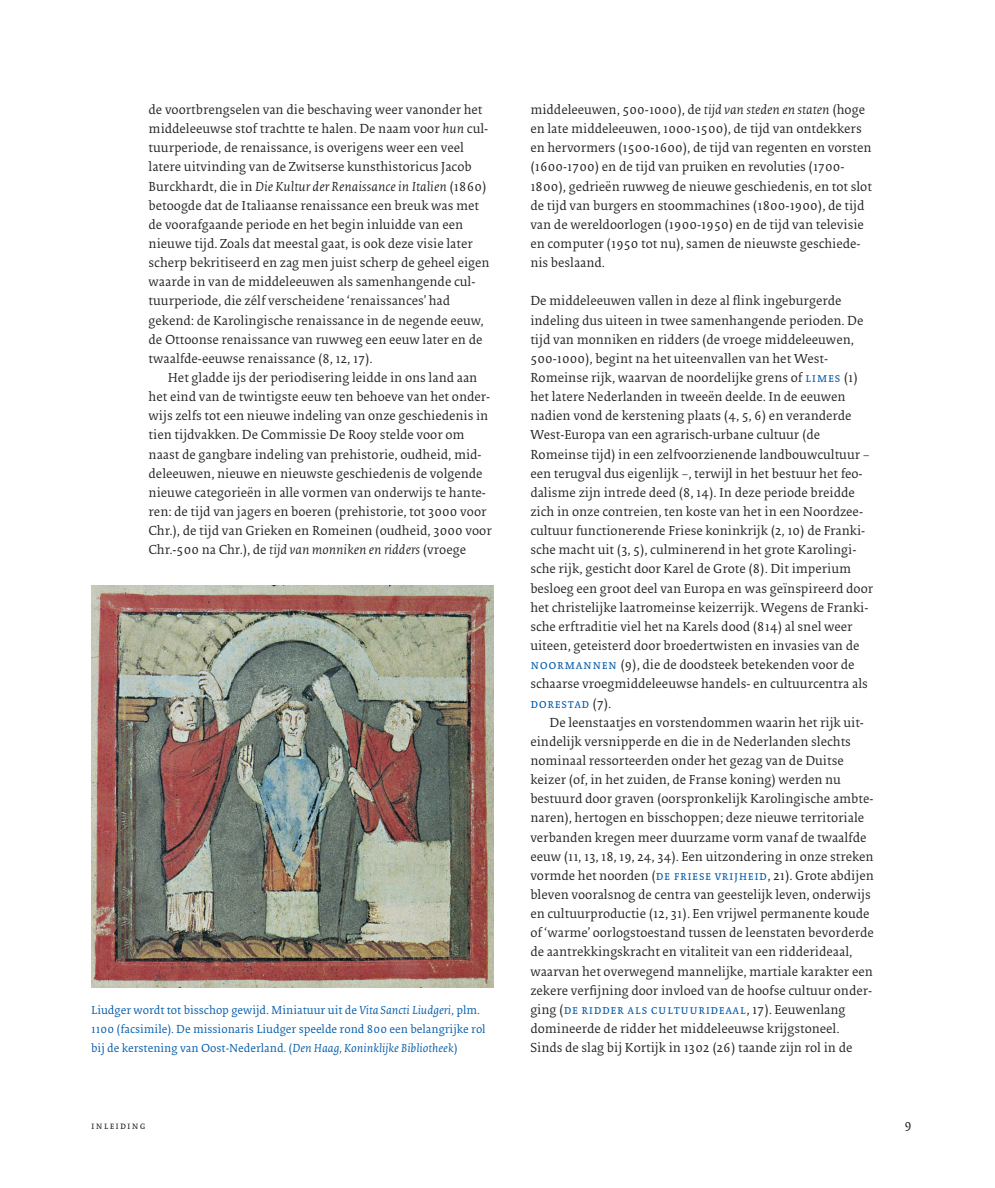
<style>
.page{position:relative;width:995px;height:1188px;background:#fff}
.page>*{position:absolute;margin:0;border:0;box-sizing:border-box;transform-origin:0 0}
.Normal_ME{font:13.5px/19.2px "Collis Roman Txt";color:#231f20}
.Normaal{font:13.5px "Collis Roman Txt";color:#231f20}
.t1{font:12px/19.2px "Collis Roman Txt";color:#015aaa}
.Normaal-2{font:10.5px "Collis Roman Exp";letter-spacing:.1em;color:#231f20}
.s1{font-family:"Collis Italic Txt"}
.s2{font-family:"Collis Roman Exp";color:#015aaa}
</style>
<div class="page">
<img style="left:91px;top:585px;width:403px;height:402px">
<p class="Normal_ME" style="left:149px;top:101px;width:342px">de voortbrengselen van die beschaving weer vanonder het middeleeuwse stof trachtte te halen. De naam voor <span class="s1">hun</span> cul&shy;tuurperiode, de renaissance, is overigens weer een veel latere uitvinding van de Zwitserse kunsthistoricus Jacob Burckhardt, die in <span class="s1">Die Kultur der Renaissance in Italien</span> (1860) betoogde dat de Italiaanse renaissance een breuk was met de voorafgaande periode en het begin inluidde van een nieuwe tijd. Zoals dat meestal gaat, is ook deze visie later scherp bekritiseerd en zag men juist scherp de geheel eigen waarde in van de middeleeuwen als samenhangende cul&shy;tuurperiode, die zélf verscheidene ‘renaissances’ had gekend: de Karolingische renaissance in de negende eeuw, de Ottoonse renaissance van ruwweg een eeuw later en de twaalfde-eeuwse renaissance (8, 12, 17).</p>
<p class="Normal_ME" style="left:149px;top:368px;width:345px;text-indent:19px">Het gladde ijs der periodisering leidde in ons land aan het eind van de twintigste eeuw ten behoeve van het onder&shy;wijs zelfs tot een nieuwe indeling van onze geschiedenis in tien tijdvakken. De Commissie De Rooy stelde voor om naast de gangbare indeling van prehistorie, oudheid, mid&shy;deleeuwen, nieuwe en nieuwste geschiedenis de volgende nieuwe categorieën in alle vormen van onderwijs te hante&shy;ren: de tijd van jagers en boeren (prehistorie, tot 3000 voor Chr.), de tijd van Grieken en Romeinen (oudheid, 3000 voor Chr.-500 na Chr.), de <span class="s1">tijd van monniken en ridders</span> (vroege</p>
<p class="t1" style="left:91px;top:1000px;width:396px">Liudger wordt tot bisschop gewijd. Miniatuur uit de <span class="s1">Vita Sancti Liudgeri</span>, plm.<br>1100 (facsimile). De missionaris Liudger speelde rond 800 een belangrijke rol bij de kerstening van Oost-Nederland. (<span class="s1">Den Haag, Koninklijke Bibliotheek</span>)</p>
<p class="Normaal-2" style="left:91px;top:1119px;width:56px">inleiding</p>
<p class="Normal_ME" style="left:530px;top:101px;width:343px">middeleeuwen, 500-1000), de <span class="s1">tijd van steden en staten</span> (hoge en late middeleeuwen, 1000-1500), de tijd van ontdekkers en hervormers (1500-1600), de tijd van regenten en vorsten (1600-1700) en de tijd van pruiken en revoluties (1700- 1800), gedrieën ruwweg de nieuwe geschiedenis, en tot slot de tijd van burgers en stoommachines (1800-1900), de tijd van de wereldoorlogen (1900-1950) en de tijd van televisie en computer (1950 tot nu), samen de nieuwste geschiede&shy;nis beslaand.</p>
<p class="Normal_ME" style="left:530px;top:292px;width:344px">De middeleeuwen vallen in deze al flink ingeburgerde indeling dus uiteen in twee samenhangende perioden. De tijd van monniken en ridders (de vroege middeleeuwen, 500-1000), begint na het uiteenvallen van het West-Romeinse rijk, waarvan de noordelijke grens of <span class="s2">limes</span> (1) het latere Nederlanden in tweeën deelde. In de eeuwen nadien vond de kerstening plaats (4, 5, 6) en veranderde West-Europa van een agrarisch-urbane cultuur (de Romeinse tijd) in een zelfvoorzienende landbouwcultuur – een terugval dus eigenlijk –, terwijl in het bestuur het feo&shy;dalisme zijn intrede deed (8, 14). In deze periode breidde zich in onze contreien, ten koste van het in een Noordzee&shy;cultuur functionerende Friese koninkrijk (2, 10) de Franki&shy;sche macht uit (3, 5), culminerend in het grote Karolingi&shy;sche rijk, gesticht door Karel de Grote (8). Dit imperium besloeg een groot deel van Europa en was geïnspireerd door het christelijke laatromeinse keizerrijk. Wegens de Franki&shy;sche erftraditie viel het na Karels dood (814) al snel weer uiteen, geteisterd door broedertwisten en invasies van de <span class="s2">noormannen</span> (9), die de doodsteek betekenden voor de schaarse vroegmiddeleeuwse handels- en cultuurcentra als <span class="s2">dorestad</span> (7).</p>
<p class="Normal_ME" style="left:530px;top:713px;width:345px;text-indent:19px">De leenstaatjes en vorstendommen waarin het rijk uit&shy;eindelijk versnipperde en die in de Nederlanden slechts nominaal ressorteerden onder het gezag van de Duitse keizer (of, in het zuiden, de Franse koning) werden nu bestuurd door graven (oorspronkelijk Karolingische ambte&shy;naren), hertogen en bisschoppen; deze nieuwe territoriale verbanden kregen meer duurzame vorm vanaf de twaalfde eeuw (11, 13, 18, 19, 24, 34). Een uitzondering in onze streken vormde het noorden (<span class="s2">de friese vrijheid</span>, 21). Grote abdijen bleven vooralsnog de centra van geestelijk leven, onderwijs en cultuurproductie (12, 31). Een vrijwel permanente koude of ‘warme’ oorlogstoestand tussen de leenstaten bevorderde de aantrekkingskracht en vitaliteit van een ridderideaal, waarvan het overwegend mannelijke, martiale karakter een zekere verfijning door invloed van de hoofse cultuur onder&shy;ging (<span class="s2">de ridder als cultuurideaal</span>, 17). Eeuwenlang domineerde de ridder het middeleeuwse krijgstoneel.<br>Sinds de slag bij Kortijk in 1302 (26) taande zijn rol in de</p>
<p class="Normaal" style="left:904px;top:1117px;width:9px">9</p>
</div>
